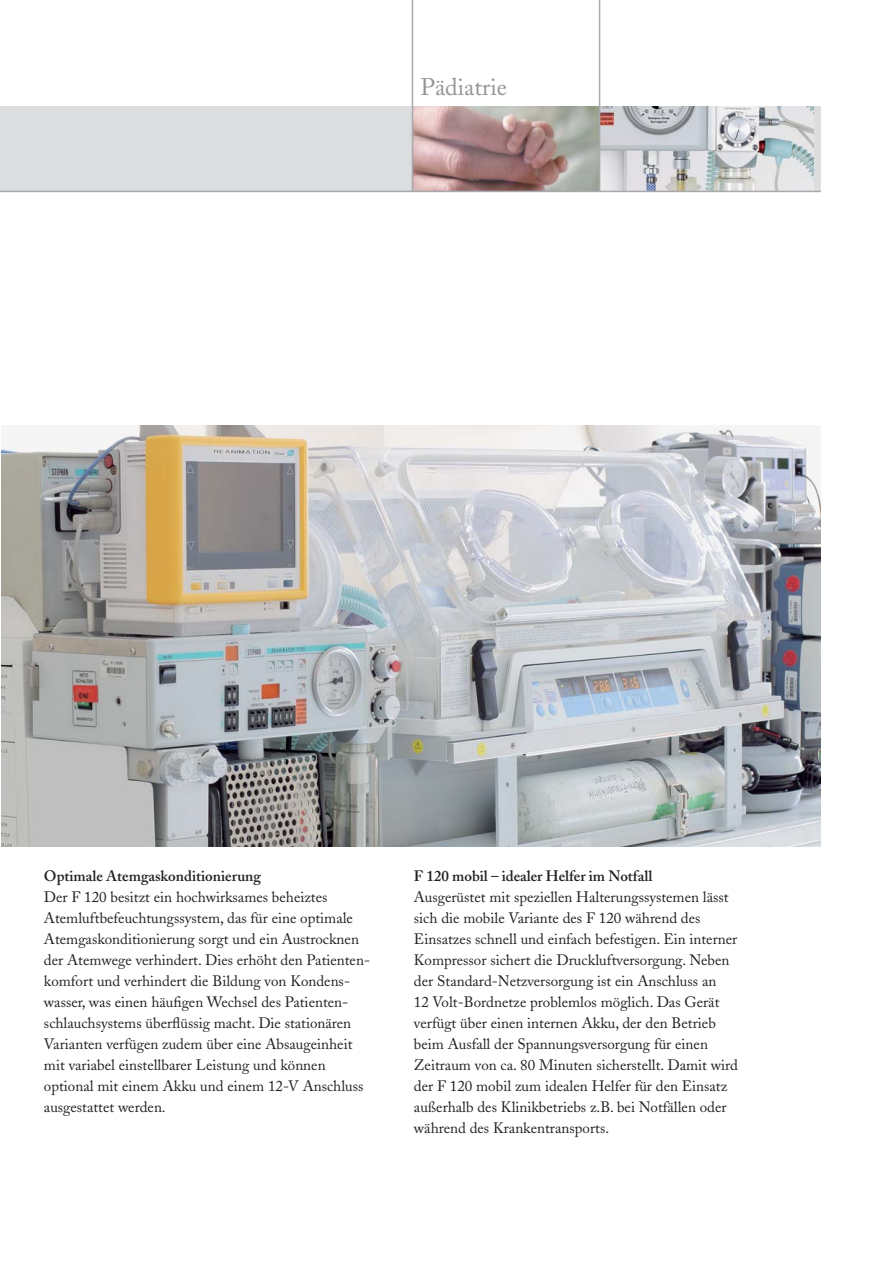
<style>
.page{position:relative;width:893px;height:1263px;background:#fff}
.page>*{position:absolute;margin:0;border:0;box-sizing:border-box;transform-origin:0 0}
.t1{font:24px "Adobe Caslon";color:#939598}
.t2{font:15px/21px "Adobe Caslon";color:#231f20}
.t3{font:600 15px "Adobe Caslon";color:#231f20}
</style>
<div class="page">
<div style="left:0;top:106px;width:821px;height:85px;background:#dcddde"></div>
<img style="left:413px;top:106px;width:400px;height:85px">
<hr style="left:412px;top:0;width:1px;height:191px;background:#a7a9ac">
<img style="left:1px;top:425px;width:819px;height:421px">
<hr style="left:599px;top:0;width:1px;height:191px;background:#a7a9ac">
<hr style="left:0;top:191px;width:821px;height:1px;background:#a7a9ac">
<h1 class="t1" style="left:420px;top:78px;width:88px">Pädiatrie</h1>
<p class="t3" style="left:44px;top:870px;width:218px">Optimale Atemgaskonditionierung</p>
<p class="t2" style="left:44px;top:889px;width:328px">Der F 120 besitzt ein hochwirksames beheiztes Atemluftbefeuchtungssystem, das für eine optimale Atemgaskonditionierung sorgt und ein Austrocknen der Atemwege verhindert. Dies erhöht den Patienten&shy;komfort und verhindert die Bildung von Kondens&shy;wasser, was einen häufigen Wechsel des Patienten&shy;schlauchsystems überflüssig macht. Die stationären Varianten verfügen zudem über eine Absaugeinheit mit variabel einstellbarer Leistung und können optional mit einem Akku und einem 12-V Anschluss ausgestattet werden.</p>
<p class="t3" style="left:414px;top:870px;width:240px">F 120 mobil – idealer Helfer im Notfall</p>
<p class="t2" style="left:414px;top:889px;width:326px">Ausgerüstet mit speziellen Halterungssystemen lässt sich die mobile Variante des F 120 während des Einsatzes schnell und einfach befestigen. Ein interner Kompressor sichert die Druckluftversorgung. Neben der Standard-Netzversorgung ist ein Anschluss an<br>12 Volt-Bordnetze problemlos möglich. Das Gerät verfügt über einen internen Akku, der den Betrieb beim Ausfall der Spannungsversorgung für einen Zeitraum von ca. 80 Minuten sicherstellt. Damit wird der F 120 mobil zum idealen Helfer für den Einsatz außerhalb des Klinikbetriebs z.B. bei Notfällen oder während des Krankentransports.</p>
</div>
